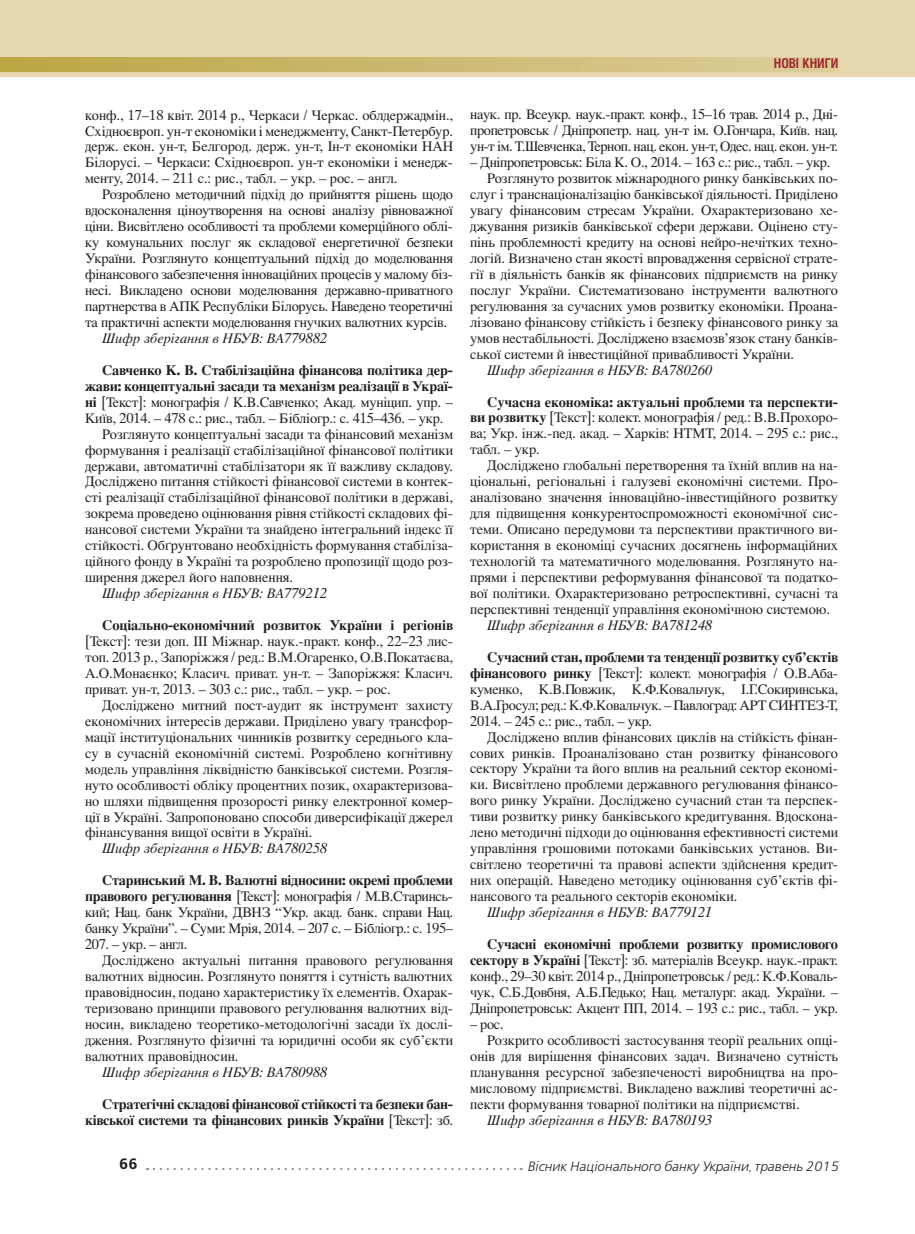
<style>
.page{position:relative;width:915px;height:1234px;background:#fff}
.page>*{position:absolute;margin:0;border:0;box-sizing:border-box;transform-origin:0 0}
.t1{font:15px "Free Set Demi Bold C";color:#231f20}
.t2{font:14.4px/15.9px "Latinskij";letter-spacing:-.005em;color:#231f20;text-align:justify}
.t3{font:700 14.4px/15.9px "Latinskij";letter-spacing:-.015em;color:#231f20;text-align:right}
.t4{font:italic 14.4px "Latinskij";color:#231f20}
.t5{font:14.4px "Latinskij";letter-spacing:-.025em;color:#231f20}
.t6{font:italic 13.5px "Free Set Light C";color:#231f20}
.t7{font:700 13.5px "Helios Cond";color:#9e2d32}
.s1{font-weight:700}
.s2{font-weight:400}
.s3{font-size:10.5px}
</style>
<div class="page">
<div style="left:0;top:0;width:914px;height:77px;background:#e5d8ae"></div>
<svg style="left:0;top:57px;width:838px;height:14px;background:#cbb96f"></svg>
<svg style="left:154px;top:1168px;width:367px;height:1px"></svg>
<p class="t2" style="left:85px;top:108px;width:369px">конф., 17–18 квіт. 2014 р., Черкаси / Черкас. облдержадмін., Східноєвроп. ун-т економіки і менеджменту, Санкт-Петербур. держ. екон. ун-т, Белгород. держ. ун-т, Ін-т економіки НАН Білорусі. – Черкаси: Східноєвроп. ун-т економіки і менедж&shy;менту, 2014. – 211 с.: рис., табл. – укр. – рос. – англ.</p>
<p class="t2" style="left:85px;top:188px;width:369px;text-indent:17px">Розроблено методичний підхід до прийняття рішень щодо вдосконалення ціноутворення на основі аналізу рівноважної ціни. Висвітлено особливості та проблеми комерційного облі&shy;ку комунальних послуг як складової енергетичної безпеки України. Розглянуто концептуальний підхід до моделювання фінансового забезпечення інноваційних процесів у малому біз&shy;несі. Викладено основи моделювання державно-при ватного партнерства в АПК Республіки Білорусь. Наведено теоретичні та практичні аспекти моделювання гнучких валютних курсів.</p>
<p class="t4" style="left:102px;top:332px;width:226px">Шифр зберігання в НБУВ: ВА779882</p>
<p class="t3" style="left:102px;top:363px;width:352px">Савченко К. В. Стабілізаційна фінансова політика дер-</p>
<p class="t3" style="left:85px;top:379px;width:369px">жави: концептуальні засади та механізм реалізації в Украї-</p>
<p class="t2" style="left:85px;top:395px;width:369px"><span class="s1">ні</span> [Текст]: монографія / К.В.Савченко; Акад. муніцип. упр. –</p>
<p class="t2" style="left:85px;top:411px;width:359px">Київ, 2014. – 478 с.: рис., табл. – Бібліогр.: с. 415–436. – укр.</p>
<p class="t2" style="left:102px;top:427px;width:352px">Розглянуто концептуальні засади та фінансовий механізм</p>
<p class="t2" style="left:85px;top:443px;width:369px">формування і реалізації стабілізаційної фінансової політики</p>
<p class="t2" style="left:85px;top:459px;width:369px">держави, автоматичні стабілізатори як її важливу складову.</p>
<p class="t2" style="left:85px;top:475px;width:369px">Досліджено питання стійкості фінансової системи в контек-</p>
<p class="t2" style="left:85px;top:491px;width:369px">сті реалізації стабілізаційної фінансової політики в державі,</p>
<p class="t2" style="left:85px;top:507px;width:369px">зокрема проведено оцінювання рівня стійкості складових фі-</p>
<p class="t2" style="left:85px;top:523px;width:369px">нансової системи України та знайдено інтегральний індекс її</p>
<p class="t2" style="left:85px;top:539px;width:369px">стійкості. Обґрунтовано необхідність формування стабіліза-</p>
<p class="t2" style="left:85px;top:554px;width:369px">ційного фонду в Україні та розроблено пропозиції щодо роз-</p>
<p class="t2" style="left:85px;top:570px;width:209px">ширення джерел його наповнення.</p>
<p class="t4" style="left:102px;top:587px;width:226px">Шифр зберігання в НБУВ: ВА779212</p>
<p class="t3" style="left:102px;top:618px;width:352px">Соціально-економічний розвиток України і регіонів</p>
<p class="t2" style="left:85px;top:634px;width:369px">[Текст]: тези доп. ІІІ Міжнар. наук.-практ. конф., 22–23 лис&shy;топ. 2013 р., Запоріжжя / ред.: В.М.Огаренко, О.В.Покатаєва, А.О.Монаєнко; Класич. приват. ун-т. – Запоріжжя: Класич. приват. ун-т, 2013. – 303 с.: рис., табл. – укр. – рос.</p>
<p class="t2" style="left:85px;top:698px;width:369px;text-indent:17px">Досліджено митний пост-аудит як інструмент захисту економічних інтересів держави. Приділено увагу трансфор&shy;мації інституціональних чинників розвитку середнього кла&shy;су в сучасній економічній системі. Розроблено когнітивну модель управління ліквідністю банківської системи. Розгля&shy;нуто особливості обліку процентних позик, охарактеризова&shy;но шляхи підвищення прозорості ринку електронної комер&shy;ції в Україні. Запропоновано способи диверсифікації джерел фінансування вищої освіти в Україні.</p>
<p class="t4" style="left:102px;top:842px;width:226px">Шифр зберігання в НБУВ: ВА780258</p>
<p class="t2" style="left:85px;top:873px;width:369px;text-indent:17px"><span class="s1">Старинський М. В. Валютні відносини: окремі проблеми правового регулювання</span> [Текст]: монографія / М.В.Старинсь - кий; Нац. банк України, ДВНЗ “Укр. акад. банк. справи Нац. банку України”. – Суми: Мрія, 2014. – 207 с. – Бібліогр.: с. 195– 207. – укр. – англ.</p>
<p class="t2" style="left:85px;top:953px;width:369px;text-indent:17px">Досліджено актуальні питання правового регулювання валютних відносин. Розглянуто поняття і сутність валютних правовідносин, подано характеристику їх елементів. Охарак&shy;теризовано принципи правового регулювання валютних від&shy;носин, викладено теоретико-методологічні засади їх дослі&shy;дження. Розглянуто фізичні та юридичні особи як суб’єкти валютних правовідносин.</p>
<p class="t4" style="left:102px;top:1066px;width:226px">Шифр зберігання в НБУВ: ВА780988</p>
<p class="t3" style="left:85px;top:1096px;width:369px">Стратегічні складові фінансової стійкості та безпеки бан&shy;ківської системи та фінансових ринків України <span class="s2">[Текст]: зб.</span></p>
<p class="t7" style="left:773px;top:58px;width:66px">НОВІ КНИГИ</p>
<p class="t2" style="left:470px;top:108px;width:369px">наук. пр. Всеукр. наук.-практ. конф., 15–16 трав. 2014 р., Дні&shy;пропетровськ / Дніпропетр. нац. ун-т ім. О.Гончара, Київ. нац. ун-т ім. Т.Шевченка, Терноп. нац. екон. ун-т, Одес. нац. екон. ун-т.</p>
<p class="t5" style="left:470px;top:157px;width:361px">– Дніпропетровськ: Біла К. О., 2014. – 163 с.: рис., табл. – укр.</p>
<p class="t2" style="left:487px;top:172px;width:352px">Розглянуто розвиток міжнародного ринку банківських по-</p>
<p class="t2" style="left:470px;top:188px;width:369px">слуг і транснаціоналізацію банківської діяльності. Приділено</p>
<p class="t2" style="left:470px;top:204px;width:369px">увагу фінансовим стресам України. Охарактеризовано хе-</p>
<p class="t2" style="left:470px;top:220px;width:369px">джування ризиків банківської сфери держави. Оцінено сту-</p>
<p class="t2" style="left:470px;top:235px;width:369px">пінь проблемності кредиту на основі нейро-нечітких техно-</p>
<p class="t2" style="left:470px;top:251px;width:369px">логій. Визначено стан якості впровадження сервісної страте-</p>
<p class="t2" style="left:470px;top:267px;width:369px">гії в діяльність банків як фінансових підприємств на ринку</p>
<p class="t2" style="left:470px;top:283px;width:369px">послуг України. Систематизовано інструменти валютного</p>
<p class="t2" style="left:470px;top:299px;width:369px">регулювання за сучасних умов розвитку економіки. Проана-</p>
<p class="t2" style="left:470px;top:315px;width:369px">лізовано фінансову стійкість і безпеку фінансового ринку за</p>
<p class="t2" style="left:470px;top:331px;width:369px">умов нестабільності. Досліджено взаємозв’язок стану банків-</p>
<p class="t2" style="left:470px;top:347px;width:325px">ської системи й інвестиційної привабливості України.</p>
<p class="t4" style="left:487px;top:364px;width:226px">Шифр зберігання в НБУВ: ВА780260</p>
<p class="t2" style="left:470px;top:395px;width:369px;text-indent:17px"><span class="s1">Сучасна економіка: актуальні проблеми та перспекти&shy;ви розвитку</span> [Текст]: колект. монографія / ред.: В.В.Прохоро - ва; Укр. інж.-пед. акад. – Харків: НТМТ, 2014. – 295 с.: рис., табл. – укр.</p>
<p class="t2" style="left:470px;top:459px;width:369px;text-indent:17px">Досліджено глобальні перетворення та їхній вплив на на&shy;ціональні, регіональні і галузеві економічні системи. Про&shy;аналізовано значення інноваційно-інвестиційного розвитку для підвищення конкурентоспроможності економічної сис&shy;теми. Описано передумови та перспективи практичного ви&shy;користання в економіці сучасних досягнень інформаційних технологій та математичного моделювання. Розглянуто на&shy;прями і перспективи реформування фінансової та податко&shy;вої політики. Охарактеризовано ретроспективні, сучасні та перспективні тенденції управління економічною системою.</p>
<p class="t4" style="left:487px;top:619px;width:226px">Шифр зберігання в НБУВ: ВА781248</p>
<p class="t2" style="left:470px;top:650px;width:369px;text-indent:17px"><span class="s1">Сучасний стан, проблеми та тенденції розвитку суб’єктів фінансового ринку</span> [Текст]: колект. монографія / О.В.Аба - ку менко, К.В.Повжик, К.Ф.Ковальчук, І.Г.Сокиринська, В.А.Гросул; ред.: К.Ф.Ковальчук. – Павлоград: АРТ СИНТЕЗ-Т, 2014. – 245 с.: рис., табл. – укр.</p>
<p class="t2" style="left:470px;top:730px;width:369px;text-indent:17px">Досліджено вплив фінансових циклів на стійкість фінан&shy;сових ринків. Проаналізовано стан розвитку фінансового сектору України та його вплив на реальний сектор економі&shy;ки. Висвітлено проблеми державного регулювання фінансо&shy;вого ринку України. Досліджено сучасний стан та перспек&shy;тиви розвитку ринку банківського кредитування. Вдоскона&shy;лено методичні підходи до оцінювання ефективності системи управління грошовими потоками банківських установ. Ви&shy;світлено теоретичні та правові аспекти здійснення кредит&shy;них операцій. Наведено методику оцінювання суб’єктів фі&shy;нансового та реального секторів економіки.</p>
<p class="t4" style="left:487px;top:906px;width:226px">Шифр зберігання в НБУВ: ВА779121</p>
<p class="t2" style="left:470px;top:937px;width:369px;text-indent:17px"><span class="s1">Сучасні економічні проблеми розвитку промислового сектору в Україні</span> [Текст]: зб. матеріалів Всеукр. наук.-практ. конф., 29–30 квіт. 2014 р., Дніпропетровськ / ред.: К.Ф.Коваль&shy;чук, С.Б.Довбня, А.Б.Педько; Нац. металург. акад. України. – Дніпропетровськ: Акцент ПП, 2014. – 193 с.: рис., табл. – укр.</p>
<p class="t2" style="left:470px;top:1017px;width:35px">– рос.</p>
<p class="t2" style="left:487px;top:1033px;width:352px">Розкрито особливості застосування теорії реальних опці-</p>
<p class="t2" style="left:470px;top:1049px;width:369px">онів для вирішення фінансових задач. Визначено сутність</p>
<p class="t2" style="left:470px;top:1065px;width:369px">планування ресурсної забезпеченості виробництва на про-</p>
<p class="t2" style="left:470px;top:1081px;width:369px">мисловому підприємстві. Викладено важливі теоретичні ас-</p>
<p class="t2" style="left:470px;top:1097px;width:331px">пекти формування товарної політики на підприємстві.</p>
<p class="t4" style="left:487px;top:1114px;width:226px">Шифр зберігання в НБУВ: ВА780193</p>
<p class="t1" style="left:119px;top:1157px;width:20px">66</p>
<p class="t6" style="left:527px;top:1160px;width:313px">Вісник Національного банку України<span class="s3">,</span> травень 2015</p>
</div>
